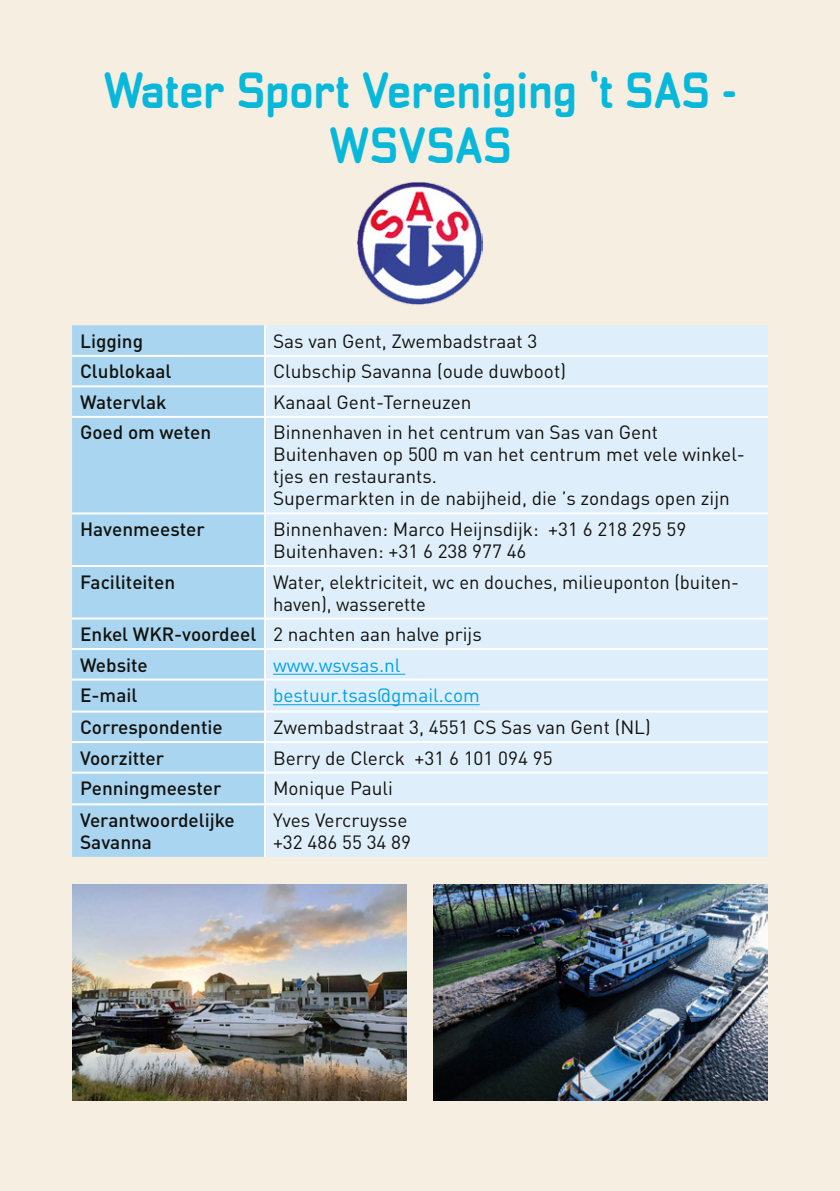
<style>
.page{position:relative;width:840px;height:1191px;background:#fff}
.page>*{position:absolute;margin:0;border:0;box-sizing:border-box;transform-origin:0 0}
.t1{font:700 48px/55.2px "Transmute Rg";color:#07b8da;text-align:center}
.t2{font:19px/22px "DIN Pro";color:#12120d}
.t3{font:500 19px/30.6px "DIN Pro";color:#12120d}
.t4{font:19px "DIN Pro";color:#00a1e5}
.s1{font-weight:400}
</style>
<div class="page">
<div style="left:0;top:0;width:839px;height:1191px;background:#f6eee1"></div>
<img style="left:357px;top:182px;width:125px;height:123px">
<div style="left:72px;top:325px;width:192px;height:532px;background:#aad5f1"></div>
<div style="left:266px;top:325px;width:501px;height:532px;background:#deeefa"></div>
<hr style="left:264px;top:325px;width:2px;height:30px;background:#fff">
<hr style="left:72px;top:355px;width:193px;height:2px;background:#fff">
<hr style="left:265px;top:355px;width:502px;height:2px;background:#fff">
<hr style="left:264px;top:357px;width:2px;height:28px;background:#fff">
<hr style="left:72px;top:385px;width:193px;height:2px;background:#fff">
<hr style="left:265px;top:385px;width:502px;height:2px;background:#fff">
<hr style="left:264px;top:387px;width:2px;height:29px;background:#fff">
<hr style="left:72px;top:416px;width:193px;height:2px;background:#fff">
<hr style="left:265px;top:416px;width:502px;height:2px;background:#fff">
<hr style="left:264px;top:418px;width:2px;height:94px;background:#fff">
<hr style="left:72px;top:512px;width:193px;height:2px;background:#fff">
<hr style="left:265px;top:512px;width:502px;height:2px;background:#fff">
<hr style="left:264px;top:514px;width:2px;height:51px;background:#fff">
<hr style="left:72px;top:565px;width:193px;height:2px;background:#fff">
<hr style="left:265px;top:565px;width:502px;height:2px;background:#fff">
<hr style="left:264px;top:567px;width:2px;height:50px;background:#fff">
<hr style="left:72px;top:617px;width:193px;height:2px;background:#fff">
<hr style="left:265px;top:617px;width:502px;height:2px;background:#fff">
<hr style="left:264px;top:619px;width:2px;height:29px;background:#fff">
<hr style="left:72px;top:648px;width:193px;height:2px;background:#fff">
<hr style="left:265px;top:648px;width:502px;height:2px;background:#fff">
<hr style="left:264px;top:650px;width:2px;height:28px;background:#fff">
<hr style="left:72px;top:678px;width:193px;height:2px;background:#fff">
<hr style="left:265px;top:678px;width:502px;height:2px;background:#fff">
<hr style="left:264px;top:680px;width:2px;height:30px;background:#fff">
<hr style="left:72px;top:710px;width:193px;height:2px;background:#fff">
<hr style="left:265px;top:710px;width:502px;height:2px;background:#fff">
<hr style="left:264px;top:712px;width:2px;height:29px;background:#fff">
<hr style="left:72px;top:741px;width:193px;height:2px;background:#fff">
<hr style="left:265px;top:741px;width:502px;height:2px;background:#fff">
<hr style="left:264px;top:743px;width:2px;height:28px;background:#fff">
<hr style="left:72px;top:771px;width:193px;height:2px;background:#fff">
<hr style="left:265px;top:771px;width:502px;height:2px;background:#fff">
<hr style="left:264px;top:773px;width:2px;height:30px;background:#fff">
<hr style="left:72px;top:803px;width:193px;height:2px;background:#fff">
<hr style="left:265px;top:803px;width:502px;height:2px;background:#fff">
<hr style="left:264px;top:805px;width:2px;height:52px;background:#fff">
<hr style="left:273px;top:673px;width:132px;height:1px;background:#00a1e5">
<hr style="left:273px;top:704px;width:206px;height:1px;background:#00a1e5">
<img style="left:433px;top:884px;width:334px;height:216px">
<img style="left:72px;top:884px;width:334px;height:216px">
<h1 class="t1" style="left:103px;top:62px;width:635px">Water Sport Vereniging ‘t SAS -<br>WSVSAS</h1>
<p class="t3" style="left:80px;top:324px;width:65px">Ligging</p>
<p class="t2" style="left:273px;top:329px;width:266px">Sas van Gent, Zwembadstraat 3</p>
<p class="t3" style="left:80px;top:355px;width:93px">Clublokaal</p>
<p class="t2" style="left:273px;top:359px;width:294px">Clubschip Savanna (oude duwboot)</p>
<p class="t3" style="left:80px;top:385px;width:88px">Watervlak</p>
<p class="t2" style="left:273px;top:390px;width:200px">Kanaal Gent-Terneuzen</p>
<p class="t3" style="left:80px;top:416px;width:133px">Goed om weten</p>
<p class="t2" style="left:273px;top:420px;width:473px">Binnenhaven in het centrum van Sas van Gent Buitenhaven op 500 m van het centrum met vele winkel&shy;tjes en restaurants.<br>Supermarkten in de nabijheid, die ’s zondags open zijn</p>
<p class="t3" style="left:80px;top:512px;width:126px">Havenmeester</p>
<p class="t2" style="left:273px;top:517px;width:414px">Binnenhaven: Marco Heijnsdijk: +31 6 218 295 59<br>Buitenhaven: +31 6 238 977 46</p>
<p class="t3" style="left:80px;top:565px;width:96px">Faciliteiten</p>
<p class="t2" style="left:273px;top:569px;width:467px">Water, elektriciteit, wc en douches, milieuponton (buiten&shy;haven), wasserette</p>
<p class="t3" style="left:80px;top:617px;width:403px">Enkel WKR-voordeel <span class="s1">2 nachten aan halve prijs<br></span>Website</p>
<p class="t4" style="left:273px;top:650px;width:129px">www.wsvsas.nl</p>
<p class="t3" style="left:80px;top:678px;width:59px">E-mail</p>
<p class="t4" style="left:273px;top:680px;width:208px">bestuur.tsas@gmail.com</p>
<p class="t3" style="left:80px;top:710px;width:144px">Correspondentie</p>
<p class="t2" style="left:273px;top:715px;width:379px">Zwembadstraat 3, 4551 CS Sas van Gent (NL)</p>
<p class="t3" style="left:80px;top:741px;width:86px">Voorzitter</p>
<p class="t2" style="left:273px;top:745px;width:281px">Berry de Clerck +31 6 101 094 95</p>
<p class="t3" style="left:80px;top:772px;width:143px">Penningmeester</p>
<p class="t2" style="left:273px;top:776px;width:121px">Monique Pauli</p>
<p class="t3" style="left:80px;top:807px;width:156px;line-height:22px">Verantwoordelijke<br>Savanna</p>
<p class="t2" style="left:273px;top:807px;width:139px">Yves Vercruysse +32 486 55 34 89</p>
</div>
